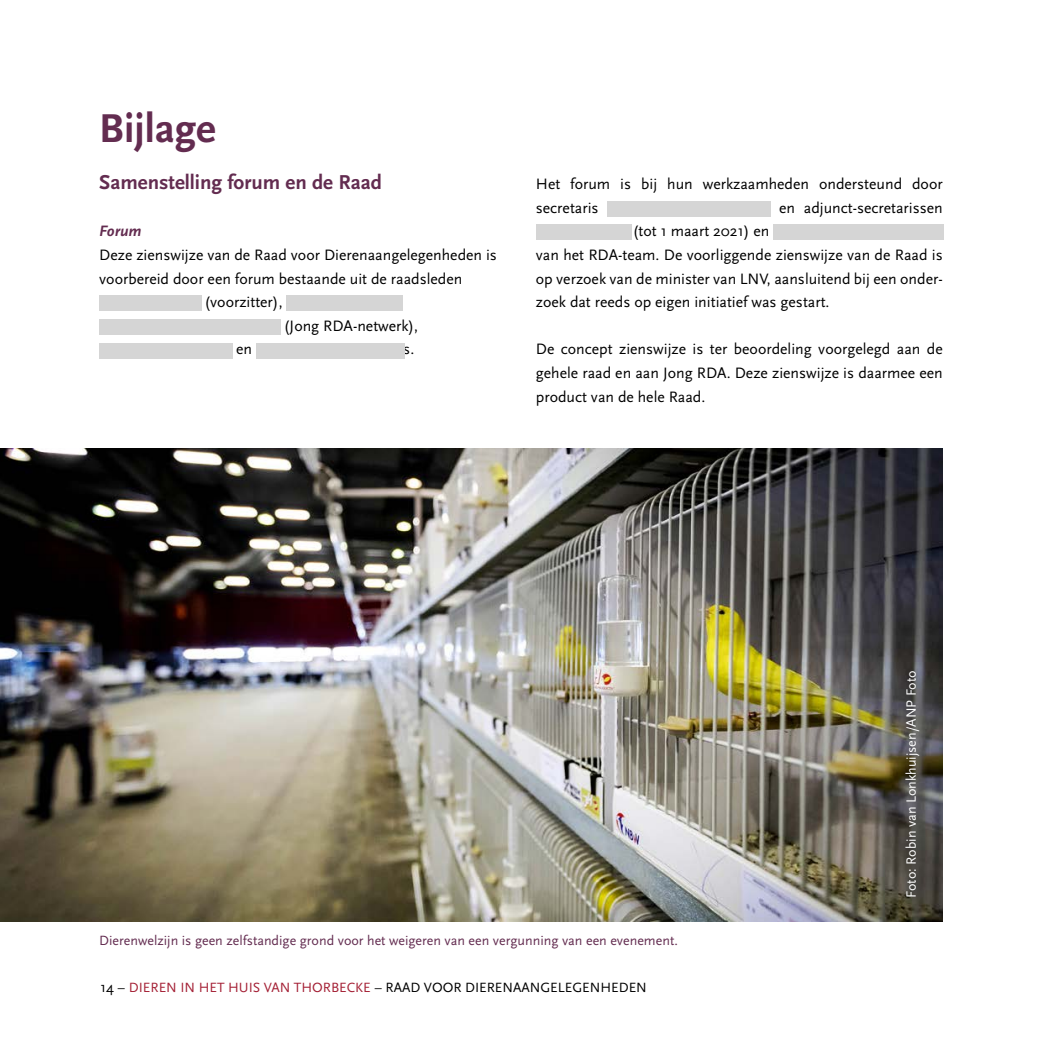
<style>
.page{position:relative;width:1042px;height:1042px;background:#fff}
.page>*{position:absolute;margin:0;border:0;box-sizing:border-box;transform-origin:0 0}
.H2_2-kolomskop{font:700 42px "Scala Sans";color:#632c50}
.H3_Alineakop{font:700 21px "Scala Sans";color:#632c50}
.P-Platte_tekst{font:15.75px/23.6px "Scala Sans";color:#000}
.H4_Tussenkop{font:italic 700 15.75px "Scala Sans";color:#632c50}
.t1{font:14px "Scala Sans";color:#632c50}
.t2{font:14px "Scala Sans";color:#000}
.t3{font:14px "Scala Sans";color:#fff}
.s1{font-size:14.88px}
.s2{color:#a42035}
</style>
<div class="page">
<img style="left:0;top:449px;width:943px;height:472px">
<div style="left:896px;top:662px;width:31px;height:243px;background:#000;opacity:.75"></div>
<div style="left:99px;top:296px;width:102px;height:15px;background:#d5d5d5"></div>
<div style="left:287px;top:296px;width:116px;height:15px;background:#d5d5d5"></div>
<div style="left:99px;top:319px;width:182px;height:16px;background:#d5d5d5"></div>
<div style="left:99px;top:343px;width:134px;height:15px;background:#d5d5d5"></div>
<div style="left:256px;top:343px;width:148px;height:15px;background:#d5d5d5"></div>
<div style="left:607px;top:201px;width:164px;height:16px;background:#d5d5d5"></div>
<div style="left:536px;top:225px;width:96px;height:15px;background:#d5d5d5"></div>
<div style="left:773px;top:225px;width:170px;height:15px;background:#d5d5d5"></div>
<h2 class="H2_2-kolomskop" style="left:99px;top:106px;width:118px">Bijlage</h2>
<h3 class="H3_Alineakop" style="left:99px;top:171px;width:284px">Samenstelling forum en de Raad</h3>
<h4 class="H4_Tussenkop" style="left:99px;top:223px;width:44px">Forum</h4>
<p class="P-Platte_tekst" style="left:99px;top:243px;width:399px">Deze zienswijze van de Raad voor Dierenaangelegenheden is</p>
<p class="P-Platte_tekst" style="left:99px;top:267px;width:365px">voorbereid door een forum bestaande uit de raadsleden</p>
<p class="P-Platte_tekst" style="left:204px;top:290px;width:80px">(voorzitter),</p>
<p class="P-Platte_tekst" style="left:284px;top:314px;width:136px">(Jong RDA-netwerk),</p>
<p class="P-Platte_tekst" style="left:236px;top:338px;width:17px">en</p>
<p class="P-Platte_tekst" style="left:403px;top:338px;width:12px">s.</p>
<p class="P-Platte_tekst" style="left:536px;top:172px;width:408px">Het forum is bij hun werkzaamheden ondersteund door secretaris</p>
<p class="P-Platte_tekst" style="left:779px;top:196px;width:165px">en adjunct-secretarissen</p>
<p class="P-Platte_tekst" style="left:536px;top:220px;width:408px;text-indent:97px">(tot 1 maart 2021) en<br>van het RDA-team. De voorliggende zienswijze van de Raad is op verzoek van de minister van LNV, aansluitend bij een onder&shy;zoek dat reeds op eigen initiatief was gestart.</p>
<p class="P-Platte_tekst" style="left:536px;top:338px;width:408px;text-align:justify">De concept zienswijze is ter beoordeling voorgelegd aan de gehele raad en aan Jong RDA. Deze zienswijze is daarmee een product van de hele Raad.</p>
<p class="t3" style="left:904px;top:898px;width:229px;rotate:-90deg">Foto: Robin van Lonkhuijsen/ANP Foto</p>
<p class="t1" style="left:99px;top:933px;width:580px">Dierenwelzijn is geen zelfstandige grond voor het weigeren van een vergunning van een evenement.</p>
<p class="t2" style="left:100px;top:979px;width:548px"><span class="s1">14</span> – <span class="s2">DIEREN IN HET HUIS VAN THORBECKE</span> – RAAD VOOR DIERENAANGELEGENHEDEN</p>
</div>
